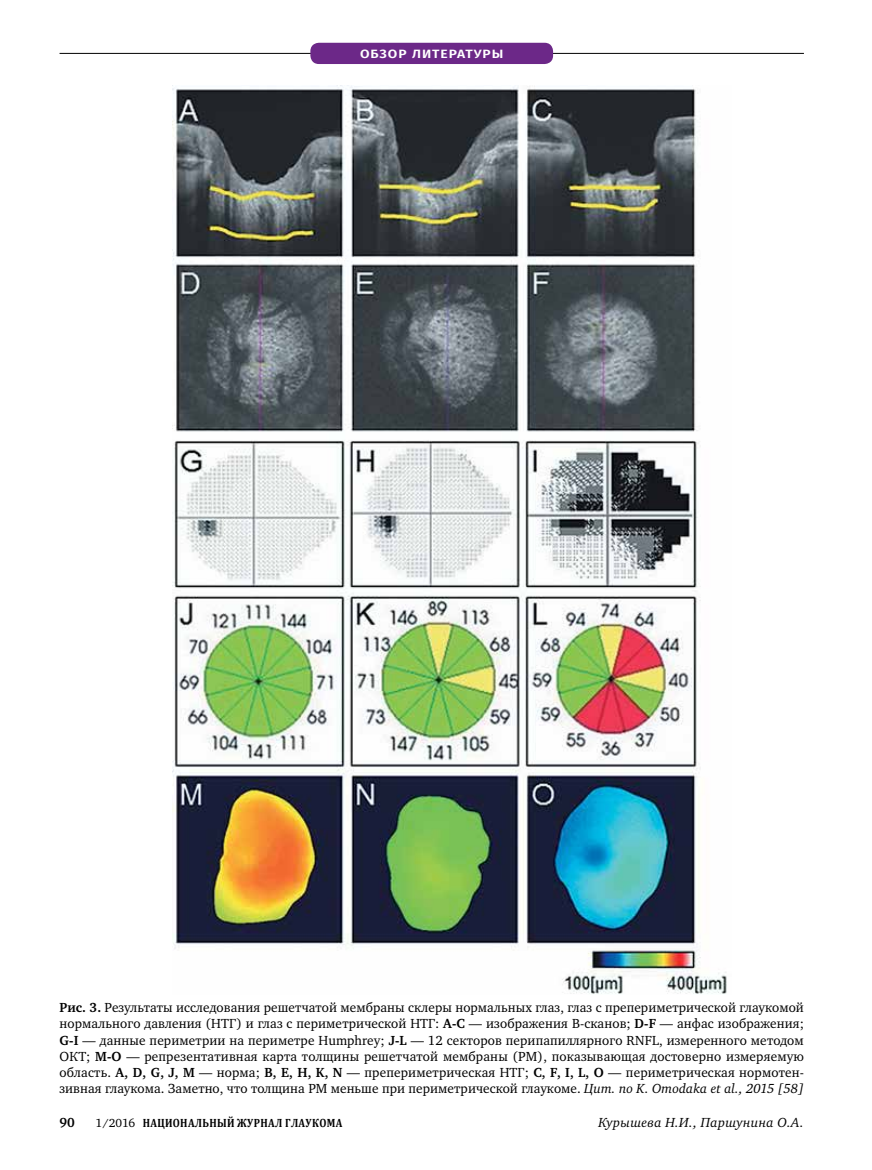
<style>
.page{position:relative;width:872px;height:1170px;background:#fff}
.page>*{position:absolute;margin:0;border:0;box-sizing:border-box;transform-origin:0 0}
.t1{font:13.5px/16.2px "Charter C";letter-spacing:.005em;color:#000;text-align:justify}
.t2{font:italic 13.5px "Charter C";letter-spacing:.02em;color:#000}
.t3{font:700 13.5px "Charter C";color:#000}
.t4{font:700 12px "Cambria";letter-spacing:.03em;color:#000;scale:.85 1}
.t5{font:600 12px "Fira Sans";letter-spacing:.07em;color:#fff;scale:1.15 1}
.s1{font-weight:700}
.s2{font-style:italic}
.s3{font-family:"Charter C";font-weight:400}
</style>
<div class="page">
<hr style="left:60px;top:53px;width:744px;height:1px;background:#000">
<div style="left:310px;top:43px;width:243px;height:21px;background:#6c2888;border-radius:9px"></div>
<img style="left:173px;top:85px;width:554px;height:908px">
<p class="t5" style="left:360px;top:44px;width:126px">ОБЗОР ЛИТЕРАТУРЫ</p>
<p class="t1" style="left:60px;top:999px;width:746px"><span class="s1">Рис. 3.</span> Результаты исследования решетчатой мембраны склеры нормальных глаз, глаз с препериметрической глаукомой нормального давления (НТГ) и глаз с периметрической НТГ: <span class="s1">A-C</span> — изображения B-сканов; <span class="s1">D-F</span> — анфас изображения; <span class="s1">G-I</span> — данные периметрии на периметре Humphrey; <span class="s1">J-L</span> — 12 секторов перипапиллярного RNFL, измеренного методом ОКТ; <span class="s1">M-O</span> — репрезентативная карта толщины решетчатой мембраны (РМ), показывающая достоверно измеряемую область. <span class="s1">A, D, G, J, M</span> — норма; <span class="s1">B, E, H, K, N</span> — препериметрическая НТГ; <span class="s1">C, F, I, L, O</span> — периметрическая нормотен&shy;зивная глаукома. Заметно, что толщина РМ меньше при периметрической глаукоме. <span class="s2">Цит. по K. Omodaka et al., 2015 [58]</span></p>
<p class="t2" style="left:598px;top:1115px;width:207px">Курышева Н.И., Паршунина О.А.</p>
<p class="t3" style="left:60px;top:1115px;width:17px">90</p>
<p class="t4" style="left:95px;top:1115px;width:292px"><span class="s3">1/2016</span> НАЦИОНАЛЬНЫЙ ЖУРНАЛ ГЛАУКОМА</p>
</div>
